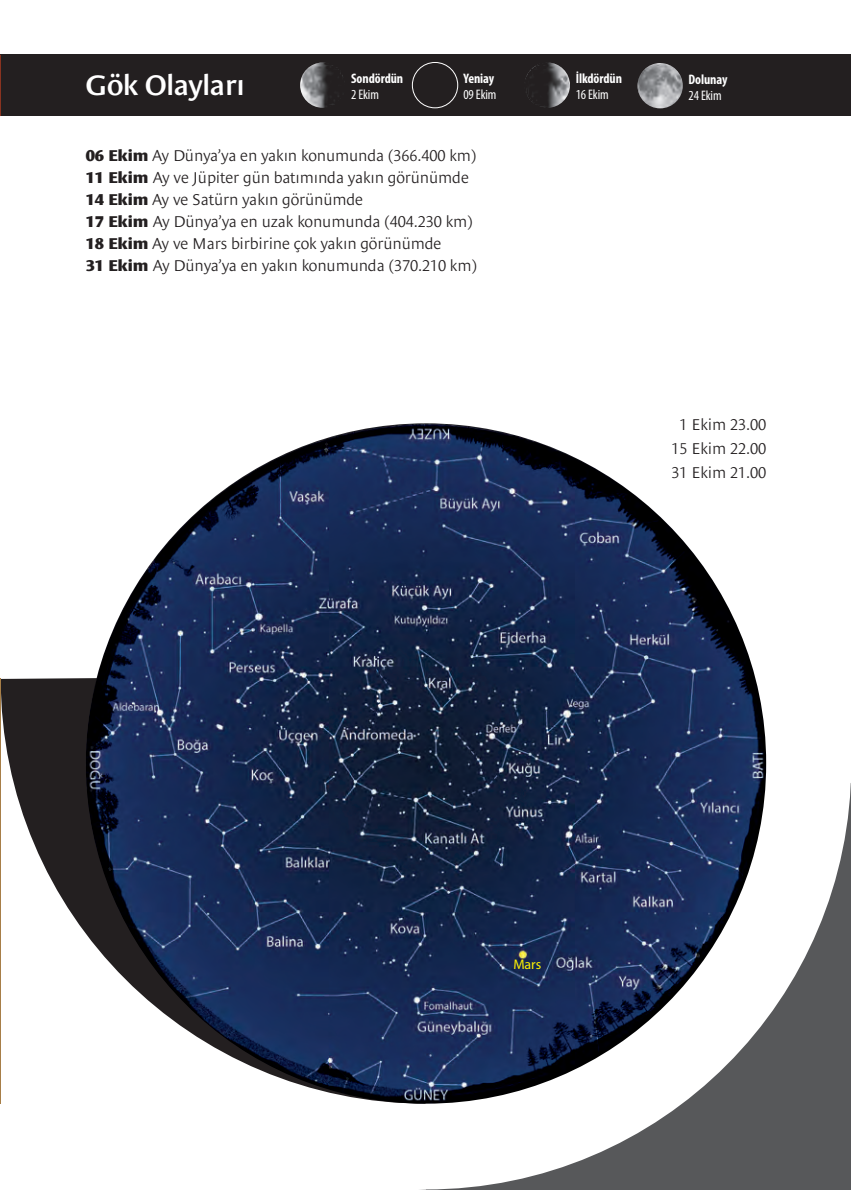
<style>
.page{position:relative;width:851px;height:1190px;background:#fff}
.page>*{position:absolute;margin:0;border:0;box-sizing:border-box;transform-origin:0 0}
.t1{font:600 28.8px "Le Monde Sans Pro";letter-spacing:-.01em;color:#fff}
.t2{font:300 16px/22px "Le Monde Sans Pro";letter-spacing:-.01em;color:#231f20;text-align:center}
.t3{font:14px "Myriad Pro";color:#fff101}
.t4{font:700 condensed 13.8px "Myriad Pro";letter-spacing:-.005em;color:#fff}
.t5{font:condensed 13.8px "Myriad Pro";letter-spacing:-.01em;color:#fff}
.s1{font-weight:700;font-stretch:expanded}
</style>
<div class="page">
<div style="left:426px;top:783px;width:425px;height:407px;background:#57585a"></div>
<div style="left:1px;top:339px;width:850px;height:850px;background:#fff;border-radius:50%"></div>
<svg style="left:1px;top:566px;width:527px;height:538px"></svg>
<div style="left:1px;top:55px;width:850px;height:61px;background:#231f20"></div>
<svg style="left:0;top:55px;width:1px;height:61px"></svg>
<hr style="left:0;top:678px;width:1px;height:426px;background:#a77e47">
<img style="left:86px;top:423px;width:680px;height:681px;border-radius:340px">
<img style="left:300px;top:62px;width:45px;height:46px;border-radius:23px">
<div style="left:412px;top:62px;width:46px;height:46px;border:1px solid #fff;border-radius:50%"></div>
<img style="left:525px;top:62px;width:45px;height:46px;border-radius:23px">
<img style="left:637px;top:63px;width:46px;height:45px;border-radius:23px">
<h1 class="t1" style="left:86px;top:62px;width:161px">Gök Olayları</h1>
<p class="t4" style="left:351px;top:70px;width:54px">Sondördün</p>
<p class="t5" style="left:351px;top:86px;width:29px">2 Ekim</p>
<p class="t4" style="left:463px;top:70px;width:32px">Yeniay</p>
<p class="t5" style="left:463px;top:86px;width:35px">09 Ekim</p>
<p class="t4" style="left:576px;top:70px;width:48px">İlkdördün</p>
<p class="t5" style="left:576px;top:86px;width:35px">16 Ekim</p>
<p class="t4" style="left:688px;top:71px;width:40px">Dolunay</p>
<p class="t5" style="left:688px;top:87px;width:35px">24 Ekim</p>
<p class="t2" style="left:86px;top:143px;width:393px;text-align:left"><span class="s1">06 Ekim</span> Ay Dünya’ya en yakın konumunda (366.400 km)<br><span class="s1">11 Ekim</span> Ay ve Jüpiter gün batımında yakın görünümde <span class="s1">14 Ekim</span> Ay ve Satürn yakın görünümde<br><span class="s1">17 Ekim</span> Ay Dünya’ya en uzak konumunda (404.230 km)<br><span class="s1">18 Ekim</span> Ay ve Mars birbirine çok yakın görünümde<br><span class="s1">31 Ekim</span> Ay Dünya’ya en yakın konumunda (370.210 km)</p>
<p class="t2" style="left:671px;top:411px;width:96px;line-height:24px">1 Ekim 23.00<br>15 Ekim 22.00<br>31 Ekim 21.00</p>
<p class="t3" style="left:513px;top:955px;width:29px">Mars</p>
</div>
